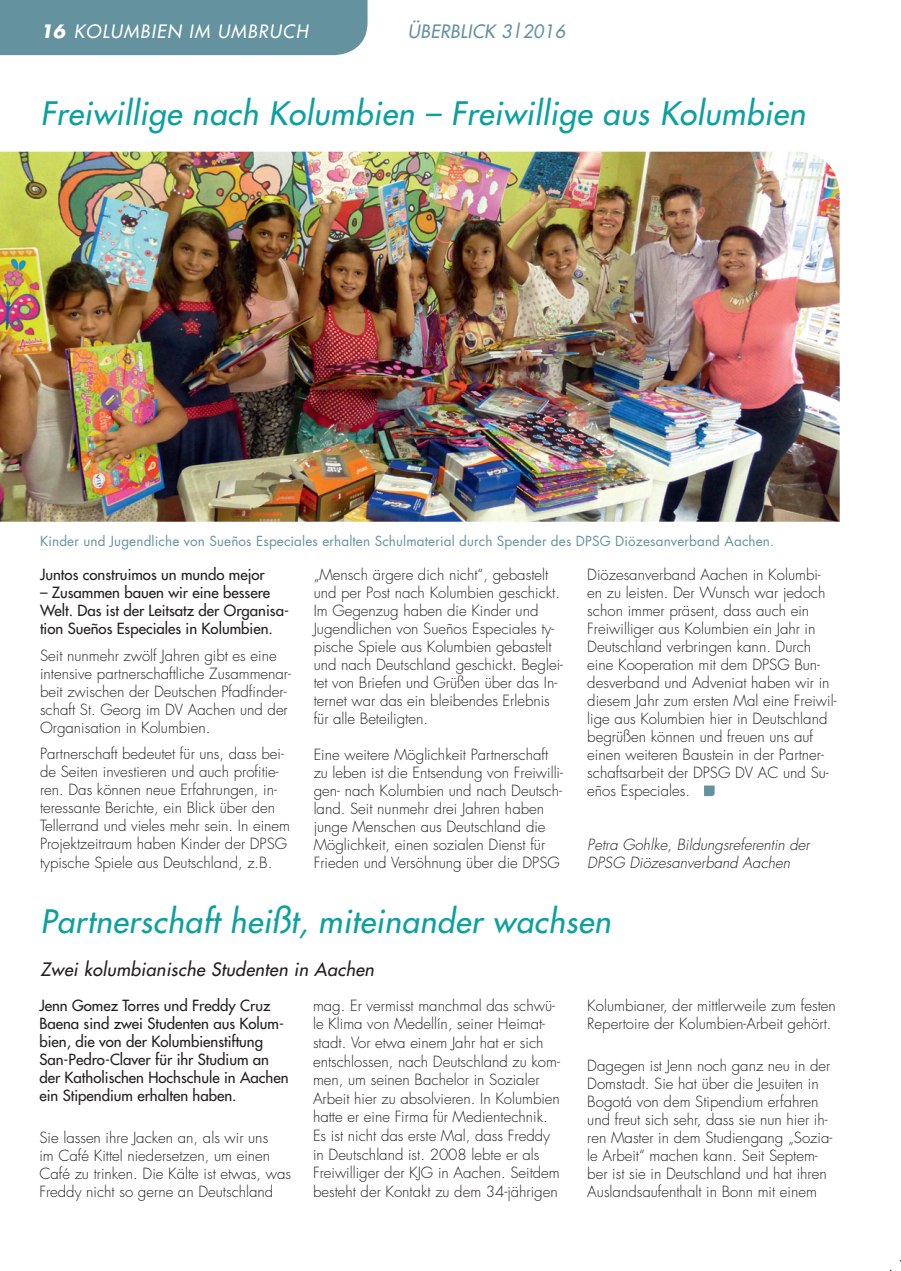
<style>
.page{position:relative;width:901px;height:1271px;background:#fff}
.page>*{position:absolute;margin:0;border:0;box-sizing:border-box;transform-origin:0 0}
.t1{font:italic 31.5px "Futura";letter-spacing:.02em;color:#0ca09f}
.t2{font:italic 18px "Futura";letter-spacing:.02em;color:#231f20}
.t3{font:italic 18px "Futura";letter-spacing:.07em;color:#fff}
.t4{font:italic 18px "Futura";letter-spacing:.02em;color:#64929e}
.t5{font:300 15px/18px "Futura";color:#231f20}
.t6{font:15px/18px "Futura";color:#231f20}
.t7{font:italic 300 15px/18px "Futura";color:#231f20}
.t8{font:13.5px "Futura";letter-spacing:.01em;color:#64929e}
.s1{font-weight:700}
</style>
<div class="page">
<img style="left:0;top:152px;width:839px;height:370px">
<svg style="left:704px;top:785px;width:10px;height:11px"></svg>
<div style="left:0;top:0;width:367px;height:55px;background:#64929e"></div>
<p class="t3" style="left:40px;top:19px;width:269px"><span class="s1">16</span> kolumbien im umbruch</p>
<p class="t4" style="left:408px;top:19px;width:23px">ÜBERBLICK</p>
<p class="t4" style="left:501px;top:19px;width:66px">3|2016</p>
<h1 class="t1" style="left:40px;top:92px;width:766px">Freiwillige nach Kolumbien – Freiwillige aus Kolumbien</h1>
<p class="t8" style="left:40px;top:532px;width:736px">Kinder und Jugendliche von Sueños Especiales erhalten Schulmaterial durch Spender des DPSG Diözesanverband Aachen.</p>
<p class="t6" style="left:40px;top:566px;width:226px">Juntos construimos un mundo mejor</p>
<p class="t6" style="left:40px;top:584px;width:250px">– Zusammen bauen wir eine bessere<br>Welt. Das ist der Leitsatz der Organisa&shy;tion Sueños Especiales in Kolumbien.</p>
<p class="t5" style="left:40px;top:646px;width:252px">Seit nunmehr zwölf Jahren gibt es eine intensive partnerschaftliche Zusammenar&shy;beit zwischen der Deutschen Pfadfinder&shy;schaft St. Georg im DV Aachen und der Organisation in Kolumbien.</p>
<p class="t5" style="left:40px;top:745px;width:252px">Partnerschaft bedeutet für uns, dass bei&shy;de Seiten investieren und auch profitie&shy;ren. Das können neue Erfahrungen, in&shy;teressante Berichte, ein Blick über den Tellerrand und vieles mehr sein. In einem Projektzeitraum haben Kinder der DPSG typische Spiele aus Deutschland, z.B.</p>
<p class="t5" style="left:314px;top:566px;width:251px">„Mensch ärgere dich nicht“, gebastelt und per Post nach Kolumbien geschickt.<br>Im Gegenzug haben die Kinder und Jugendlichen von Sueños Especiales ty&shy;pische Spiele aus Kolumbien gebastelt und nach Deutschland geschickt. Beglei&shy;tet von Briefen und Grüßen über das In&shy;ternet war das ein bleibendes Erlebnis für alle Beteiligten.</p>
<p class="t5" style="left:314px;top:746px;width:251px">Eine weitere Möglichkeit Partnerschaft zu leben ist die Entsendung von Freiwilli&shy;gen- nach Kolumbien und nach Deutsch&shy;land. Seit nunmehr drei Jahren haben junge Menschen aus Deutschland die Möglichkeit, einen sozialen Dienst für Frieden und Versöhnung über die DPSG</p>
<p class="t5" style="left:587px;top:566px;width:251px">Diözesanverband Aachen in Kolumbi&shy;en zu leisten. Der Wunsch war jedoch schon immer präsent, dass auch ein Freiwilliger aus Kolumbien ein Jahr in Deutschland verbringen kann. Durch eine Kooperation mit dem DPSG Bun&shy;desverband und Adveniat haben wir in diesem Jahr zum ersten Mal eine Freiwil&shy;lige aus Kolumbien hier in Deutschland begrüßen können und freuen uns auf einen weiteren Baustein in der Partner&shy;schaftsarbeit der DPSG DV AC und Su&shy;eños Especiales.</p>
<p class="t7" style="left:587px;top:836px;width:224px">Petra Gohlke, Bildungsreferentin der<br>DPSG Diözesanverband Aachen</p>
<h1 class="t1" style="left:40px;top:900px;width:572px">Partnerschaft heißt, miteinander wachsen</h1>
<p class="t2" style="left:40px;top:957px;width:335px">Zwei kolumbianische Studenten in Aachen</p>
<p class="t5" style="left:313px;top:996px;width:248px;line-height:18.6px">mag. Er vermisst manchmal das schwü&shy;le Klima von Medellín, seiner Heimat&shy;stadt. Vor etwa einem Jahr hat er sich entschlossen, nach Deutschland zu kom&shy;men, um seinen Bachelor in Sozialer Arbeit hier zu absolvieren. In Kolumbien hatte er eine Firma für Medientechnik.<br>Es ist nicht das erste Mal, dass Freddy in Deutschland ist. 2008 lebte er als Freiwilliger der KJG in Aachen. Seitdem besteht der Kontakt zu dem 34-jährigen</p>
<p class="t5" style="left:587px;top:996px;width:250px">Kolumbianer, der mittlerweile zum festen<br>Repertoire der Kolumbien-Arbeit gehört.</p>
<p class="t6" style="left:39px;top:996px;width:251px">Jenn Gomez Torres und Freddy Cruz Baena sind zwei Studenten aus Kolum&shy;bien, die von der Kolumbienstiftung San-Pedro-Claver für ihr Studium an der Katholischen Hochschule in Aachen ein Stipendium erhalten haben.</p>
<p class="t5" style="left:39px;top:1128px;width:253px">Sie lassen ihre Jacken an, als wir uns<br>im Café Kittel niedersetzen, um einen Café zu trinken. Die Kälte ist etwas, was Freddy nicht so gerne an Deutschland</p>
<p class="t5" style="left:587px;top:1056px;width:246px">Dagegen ist Jenn noch ganz neu in der Domstadt. Sie hat über die Jesuiten in Bogotá von dem Stipendium erfahren und freut sich sehr, dass sie nun hier ih&shy;ren Master in dem Studiengang „Sozia&shy;le Arbeit“ machen kann. Seit Septem&shy;ber ist sie in Deutschland und hat ihren Auslandsaufenthalt in Bonn mit einem</p>
</div>
